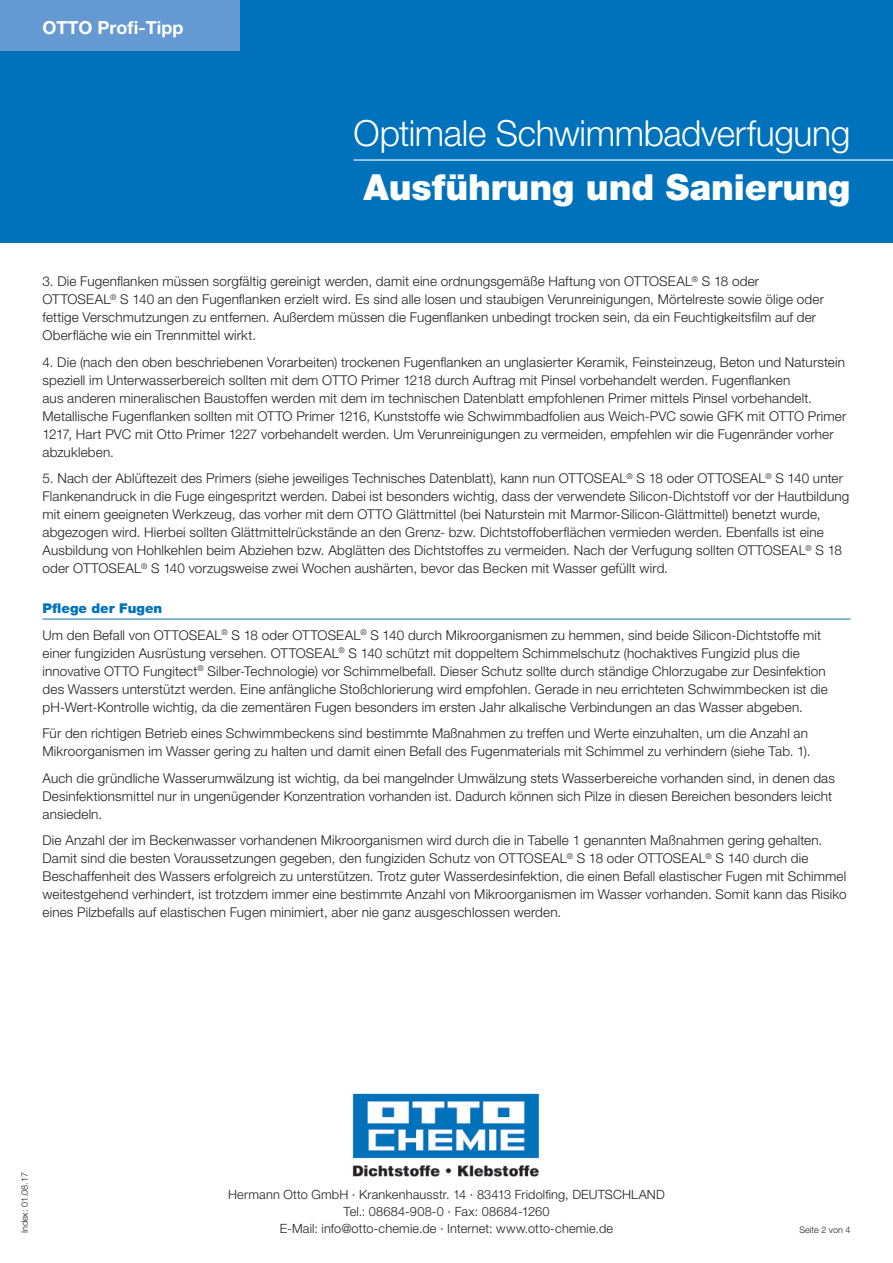
<style>
.page{position:relative;width:893px;height:1263px;background:#fff}
.page>*{position:absolute;margin:0;border:0;box-sizing:border-box;transform-origin:0 0}
.t1{font:300 36px "Helvetica Neue LT Pro";letter-spacing:-.01em;color:#fff}
.t2{font:900 36px "Helvetica Neue LT Pro";color:#fff}
.t3{font:700 18px "Helvetica Neue LT Pro";color:#fff}
.t4{font:300 13.5px/18px "Helvetica Neue LT Pro";letter-spacing:.01em;color:#231f20}
.t5{font:300 12.75px/17.2px "Helvetica Neue LT Pro";letter-spacing:.015em;color:#231f20;text-align:center}
.t6{font:300 9px "Helvetica Neue LT Pro";color:#231f20}
.s1{font-weight:900;color:#0072bc}
</style>
<div class="page">
<div style="left:0;top:0;width:893px;height:242px;background:#0072bc"></div>
<hr style="left:353px;top:159px;width:540px;height:2px;background:#fff">
<img style="left:352px;top:1093px;width:188px;height:84px">
<div style="left:0;top:0;width:239px;height:51px;background:#6599d1"></div>
<hr style="left:43px;top:619px;width:807px;height:1px;background:#0072bc">
<h2 class="t3" style="left:43px;top:17px;width:142px">OTTO Profi-Tipp</h2>
<h1 class="t1" style="left:354px;top:111px;width:498px">Optimale Schwimmbadverfugung</h1>
<h1 class="t2" style="left:364px;top:166px;width:488px">Ausführung und Sanierung</h1>
<p class="t4" style="left:43px;top:272px;width:783px">3. Die Fugenflanken müssen sorgfältig gereinigt werden, damit eine ordnungsgemäße Haftung von OTTOSEAL<sup>®</sup> S 18 oder OTTOSEAL<sup>®</sup> S 140 an den Fugenflanken erzielt wird. Es sind alle losen und staubigen Verunreinigungen, Mörtelreste sowie ölige oder fettige Verschmutzungen zu entfernen. Außerdem müssen die Fugenflanken unbedingt trocken sein, da ein Feuchtigkeitsfilm auf der Oberfläche wie ein Trennmittel wirkt.</p>
<p class="t4" style="left:43px;top:352px;width:805px">4. Die (nach den oben beschriebenen Vorarbeiten) trockenen Fugenflanken an unglasierter Keramik, Feinsteinzeug, Beton und Naturstein speziell im Unterwasserbereich sollten mit dem OTTO Primer 1218 durch Auftrag mit Pinsel vorbehandelt werden. Fugenflanken<br>aus anderen mineralischen Baustoffen werden mit dem im technischen Datenblatt empfohlenen Primer mittels Pinsel vorbehandelt.<br>Metallische Fugenflanken sollten mit OTTO Primer 1216, Kunststoffe wie Schwimmbadfolien aus Weich-PVC sowie GFK mit OTTO Primer 1217, Hart PVC mit Otto Primer 1227 vorbehandelt werden. Um Verunreinigungen zu vermeiden, empfehlen wir die Fugenränder vorher abzukleben.</p>
<p class="t4" style="left:43px;top:469px;width:808px">5. Nach der Ablüftezeit des Primers (siehe jeweiliges Technisches Datenblatt), kann nun OTTOSEAL<sup>®</sup> S 18 oder OTTOSEAL<sup>®</sup> S 140 unter Flankenandruck in die Fuge eingespritzt werden. Dabei ist besonders wichtig, dass der verwendete Silicon-Dichtstoff vor der Hautbildung mit einem geeigneten Werkzeug, das vorher mit dem OTTO Glättmittel (bei Naturstein mit Marmor-Silicon-Glättmittel) benetzt wurde, abgezogen wird. Hierbei sollten Glättmittelrückstände an den Grenz- bzw. Dichtstoffoberflächen vermieden werden. Ebenfalls ist eine Ausbildung von Hohlkehlen beim Abziehen bzw. Abglätten des Dichtstoffes zu vermeiden. Nach der Verfugung sollten OTTOSEAL<sup>®</sup> S 18 oder OTTOSEAL<sup>®</sup> S 140 vorzugsweise zwei Wochen aushärten, bevor das Becken mit Wasser gefüllt wird.</p>
<p class="t4" style="left:43px;top:595px;width:780px;line-height:26.5px"><span class="s1">Pflege der Fugen<br></span>Um den Befall von OTTOSEAL<sup>®</sup> S 18 oder OTTOSEAL<sup>®</sup> S 140 durch Mikroorganismen zu hemmen, sind beide Silicon-Dichtstoffe mit</p>
<p class="t4" style="left:43px;top:644px;width:787px">einer fungiziden Ausrüstung versehen. OTTOSEAL<sup>®</sup> S 140 schützt mit doppeltem Schimmelschutz (hochaktives Fungizid plus die innovative OTTO Fungitect<sup>®</sup> Silber-Technologie) vor Schimmelbefall. Dieser Schutz sollte durch ständige Chlorzugabe zur Desinfektion des Wassers unterstützt werden. Eine anfängliche Stoßchlorierung wird empfohlen. Gerade in neu errichteten Schwimmbecken ist die pH-Wert-Kontrolle wichtig, da die zementären Fugen besonders im ersten Jahr alkalische Verbindungen an das Wasser abgeben.</p>
<p class="t4" style="left:43px;top:724px;width:769px">Für den richtigen Betrieb eines Schwimmbeckens sind bestimmte Maßnahmen zu treffen und Werte einzuhalten, um die Anzahl an<br>Mikroorganismen im Wasser gering zu halten und damit einen Befall des Fugenmaterials mit Schimmel zu verhindern (siehe Tab. 1).</p>
<p class="t4" style="left:43px;top:769px;width:794px">Auch die gründliche Wasserumwälzung ist wichtig, da bei mangelnder Umwälzung stets Wasserbereiche vorhanden sind, in denen das<br>Desinfektionsmittel nur in ungenügender Konzentration vorhanden ist. Dadurch können sich Pilze in diesen Bereichen besonders leicht ansiedeln.</p>
<p class="t4" style="left:43px;top:831px;width:805px">Die Anzahl der im Beckenwasser vorhandenen Mikroorganismen wird durch die in Tabelle 1 genannten Maßnahmen gering gehalten.<br>Damit sind die besten Voraussetzungen gegeben, den fungiziden Schutz von OTTOSEAL<sup>®</sup> S 18 oder OTTOSEAL<sup>®</sup> S 140 durch die Beschaffenheit des Wassers erfolgreich zu unterstützen. Trotz guter Wasserdesinfektion, die einen Befall elastischer Fugen mit Schimmel weitestgehend verhindert, ist trotzdem immer eine bestimmte Anzahl von Mikroorganismen im Wasser vorhanden. Somit kann das Risiko eines Pilzbefalls auf elastischen Fugen minimiert, aber nie ganz ausgeschlossen werden.</p>
<p class="t6" style="left:19px;top:1233px;width:63px;rotate:-90deg">Index: 01.08.17</p>
<p class="t5" style="left:228px;top:1185px;width:438px">Hermann Otto GmbH · Krankenhausstr. 14 · 83413 Fridolfing, DEUTSCHLAND<br>Tel.: 08684-908-0 · Fax: 08684-1260<br>E-Mail: info@otto-chemie.de · Internet: www.otto-chemie.de</p>
<p class="t6" style="left:800px;top:1224px;width:52px">Seite 2 von 4</p>
</div>
